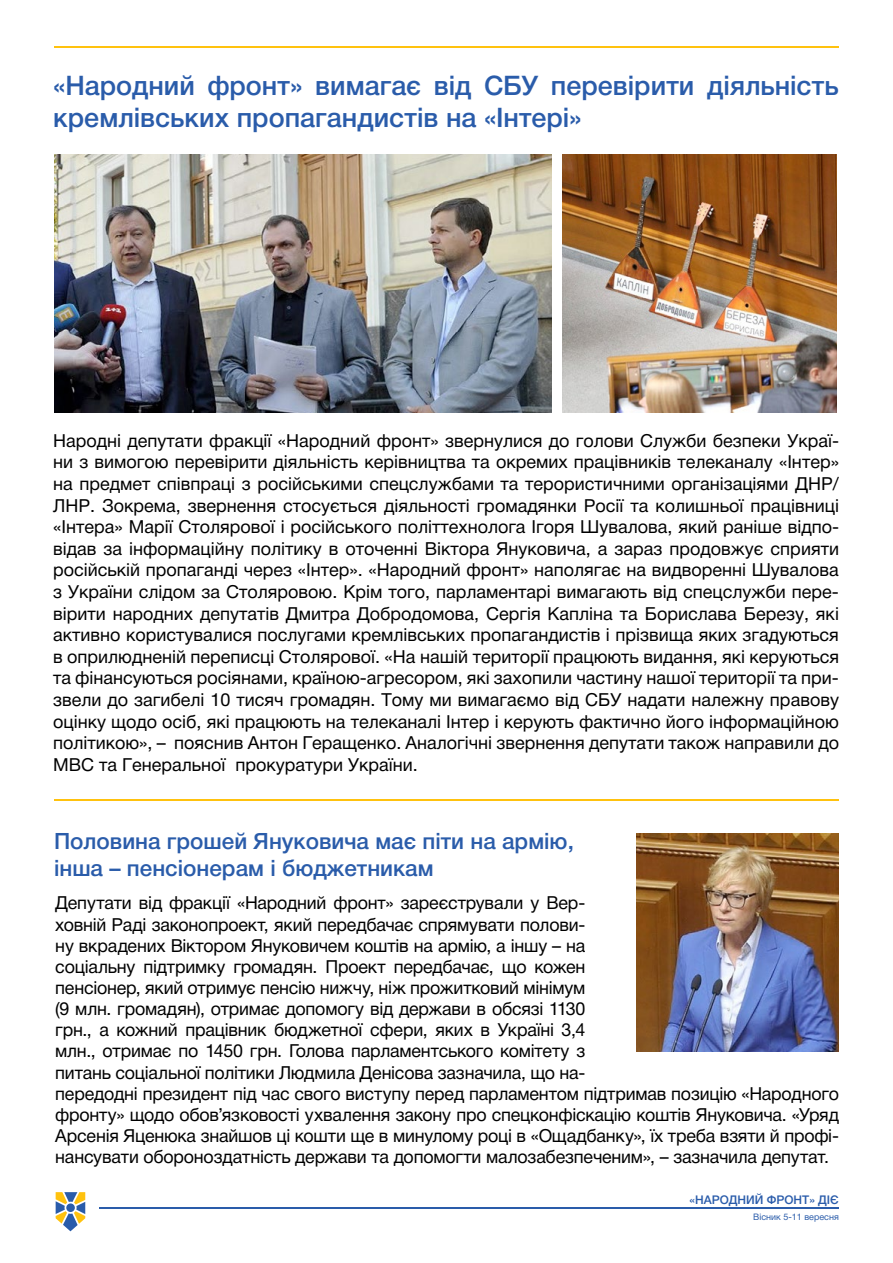
<style>
.page{position:relative;width:893px;height:1263px;background:#fff}
.page>*{position:absolute;margin:0;border:0;box-sizing:border-box;transform-origin:0 0}
.t1{font:27px/32.4px "Helvetica 6 Medium";color:#2a5caa}
.t2{font:22.5px/27px "Helvetica 6 Medium";color:#2a5caa}
.t3{font:18px/21.6px "Helvetica 5 Normal";letter-spacing:-.01em;color:#000;text-align:justify}
.t4{font:12px "Helvetica 6 Medium";letter-spacing:.12em;color:#2a5caa}
.t5{font:9px "Helvetica 5 Normal";color:#2a5caa}
</style>
<div class="page">
<img style="left:636px;top:833px;width:203px;height:219px">
<hr style="left:54px;top:799px;width:785px;height:2px;background:#ffc20e">
<img style="left:54px;top:155px;width:498px;height:257px">
<img style="left:562px;top:155px;width:274px;height:257px">
<hr style="left:54px;top:47px;width:785px;height:1px;background:#ffc20e">
<hr style="left:100px;top:1208px;width:739px;height:1px;background:#2a5caa">
<svg style="left:55px;top:1192px;width:31px;height:40px"></svg>
<h1 class="t1" style="left:53px;top:69px;width:787px">«Народний фронт» вимагає від СБУ перевірити діяльність кремлівських пропагандистів на «Інтері»</h1>
<p class="t3" style="left:53px;top:430px;width:787px">Народні депутати фракції «Народний фронт» звернулися до голови Служби безпеки Украї&shy;ни з вимогою перевірити діяльність керівництва та окремих працівників телеканалу «Інтер» на предмет співпраці з російськими спецслужбами та терористичними організаціями ДНР/ ЛНР. Зокрема, звернення стосується діяльності громадянки Росії та колишньої працівниці «Інтера» Марії Столярової і російського політтехнолога Ігоря Шувалова, який раніше відпо&shy;відав за інформаційну політику в оточенні Віктора Януковича, а зараз продовжує сприяти російській пропаганді через «Інтер». «Народний фронт» наполягає на видворенні Шувалова з України слідом за Столяровою. Крім того, парламентарі вимагають від спецслужби пере&shy;вірити народних депутатів Дмитра Добродомова, Сергія Капліна та Борислава Березу, які активно користувалися послугами кремлівських пропагандистів і прізвища яких згадуються в оприлюдненій переписці Столярової. «На нашій території працюють видання, які керуються та фінансуються росіянами, країною-агресором, які захопили частину нашої території та при&shy;звели до загибелі 10 тисяч громадян. Тому ми вимагаємо від СБУ надати належну правову оцінку щодо осіб, які працюють на телеканалі Інтер і керують фактично його інформаційною політикою», – пояснив Антон Геращенко. Аналогічні звернення депутати також направили до МВС та Генеральної прокуратури України.</p>
<p class="t2" style="left:54px;top:828px;width:521px">Половина грошей Януковича має піти на армію, інша – пенсіонерам і бюджетникам</p>
<p class="t3" style="left:55px;top:892px;width:785px;line-height:21.1px;text-align:left">Депутати від фракції «Народний фронт» зареєстрували у Вер-<br>ховній Раді законопроект, який передбачає спрямувати полови-<br>ну вкрадених Віктором Януковичем коштів на армію, а іншу – на<br>соціальну підтримку громадян. Проект передбачає, що кожен<br>пенсіонер, який отримує пенсію нижчу, ніж прожитковий мінімум<br>(9 млн. громадян), отримає допомогу від держави в обсязі 1130<br>грн., а кожний працівник бюджетної сфери, яких в Україні 3,4<br>млн., отримає по 1450 грн. Голова парламентського комітету з<br>питань соціальної політики Людмила Денісова зазначила, що на-<br>передодні президент під час свого виступу перед парламентом підтримав позицію «Народного фронту» щодо обов’язковості ухвалення закону про спецконфіскацію коштів Януковича. «Уряд Арсенія Яценюка знайшов ці кошти ще в минулому році в «Ощадбанку», їх треба взяти й профі&shy;нансувати обороноздатність держави та допомогти малозабезпеченим», – зазначила депутат.</p>
<p class="t4" style="left:689px;top:1193px;width:151px">«Народний фронт» діє</p>
<p class="t5" style="left:753px;top:1211px;width:87px">Вісник 5-11 вересня</p>
</div>
